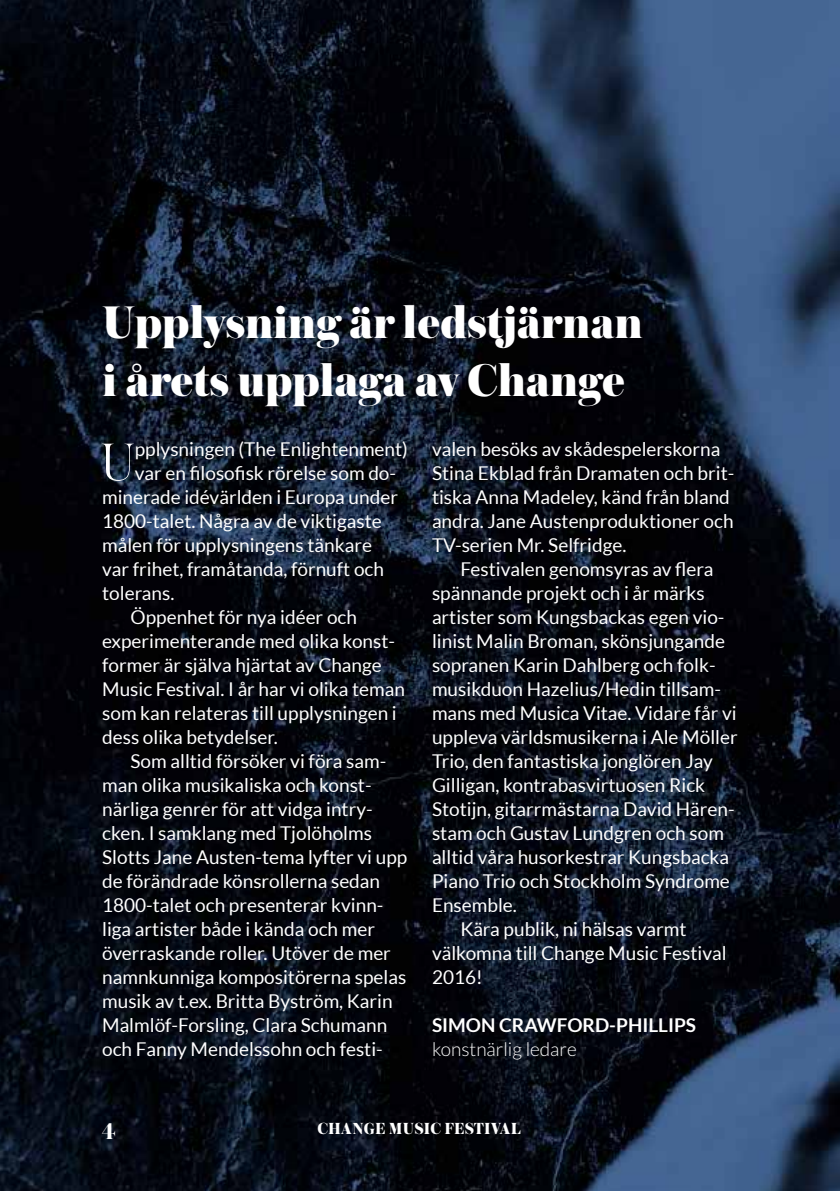
<style>
.page{position:relative;width:840px;height:1191px;background:#fff}
.page>*{position:absolute;margin:0;border:0;box-sizing:border-box;transform-origin:0 0}
.t1{font:300 55.6px "Austin";color:#fff}
.t2{font:900 48px/57.6px "Austin";letter-spacing:-.005em;color:#fff}
.t3{font:700 24px "Austin";color:#fff}
.t4{font:19px/24px "Lato";color:#fff}
.t5{font:700 19px "Lato";color:#fff}
.t6{font:300 19px "Lato";color:#fff}
.t7{font:800 16.8px "Austin";letter-spacing:.015em;color:#fff}
</style>
<div class="page">
<img style="left:0;top:0;width:839px;height:1191px">
<h2 class="t2" style="left:102px;top:292px;width:542px">Upplysning är ledstjärnan i årets upplaga av Change</h2>
<h1 class="t1" style="left:101px;top:425px;width:35px">U</h1>
<p class="t4" style="left:135px;top:437px;width:274px">pplysningen (The Enlightenment)</p>
<p class="t4" style="left:432px;top:437px;width:304px">valen besöks av skådespelerskorna Stina Ekblad från Dramaten och brit&shy;tiska Anna Madeley, känd från bland andra. Jane Austenproduktioner och TV-serien Mr. Selfridge.</p>
<p class="t4" style="left:460px;top:557px;width:254px">Festivalen genomsyras av flera</p>
<p class="t4" style="left:432px;top:581px;width:274px">spännande projekt och i år märks</p>
<p class="t4" style="left:432px;top:605px;width:294px">artister som Kungsbackas egen vio-</p>
<p class="t4" style="left:432px;top:629px;width:294px">linist Malin Broman, skönsjungande</p>
<p class="t4" style="left:432px;top:653px;width:285px">sopranen Karin Dahlberg och folk-</p>
<p class="t4" style="left:432px;top:677px;width:290px">musikduon Hazelius/Hedin tillsam-</p>
<p class="t4" style="left:432px;top:701px;width:306px">mans med Musica Vitae. Vidare får vi</p>
<p class="t4" style="left:432px;top:725px;width:307px">uppleva världsmusikerna i Ale Möller</p>
<p class="t4" style="left:432px;top:749px;width:282px">Trio, den fantastiska jonglören Jay</p>
<p class="t4" style="left:432px;top:773px;width:274px">Gilligan, kontrabasvirtuosen Rick</p>
<p class="t4" style="left:432px;top:797px;width:304px">Stotijn, gitarrmästarna David Hären-</p>
<p class="t4" style="left:432px;top:821px;width:293px">stam och Gustav Lundgren och som</p>
<p class="t4" style="left:432px;top:845px;width:298px">alltid våra husorkestrar Kungsbacka</p>
<p class="t4" style="left:432px;top:869px;width:299px">Piano Trio och Stockholm Syndrome</p>
<p class="t4" style="left:432px;top:893px;width:86px">Ensemble.</p>
<p class="t4" style="left:460px;top:917px;width:227px">Kära publik, ni hälsas varmt</p>
<p class="t4" style="left:432px;top:941px;width:296px">välkomna till Change Music Festival</p>
<p class="t4" style="left:432px;top:965px;width:52px">2016!</p>
<p class="t5" style="left:432px;top:1014px;width:265px">SIMON CRAWFORD-PHILLIPS</p>
<p class="t6" style="left:432px;top:1039px;width:146px">konstnärlig ledare</p>
<p class="t4" style="left:135px;top:461px;width:263px">var en filosofisk rörelse som do-</p>
<p class="t4" style="left:102px;top:485px;width:297px">minerade idévärlden i Europa under</p>
<p class="t4" style="left:102px;top:509px;width:281px">1800-talet. Några av de viktigaste</p>
<p class="t4" style="left:102px;top:533px;width:271px">målen för upplysningens tänkare</p>
<p class="t4" style="left:102px;top:557px;width:283px">var frihet, framåtanda, förnuft och</p>
<p class="t4" style="left:102px;top:581px;width:74px">tolerans.</p>
<p class="t4" style="left:130px;top:605px;width:228px">Öppenhet för nya idéer och</p>
<p class="t4" style="left:102px;top:629px;width:294px">experimenterande med olika konst-</p>
<p class="t4" style="left:102px;top:653px;width:281px">former är själva hjärtat av Change</p>
<p class="t4" style="left:102px;top:677px;width:304px">Music Festival. I år har vi olika teman</p>
<p class="t4" style="left:102px;top:701px;width:296px">som kan relateras till upplysningen i</p>
<p class="t4" style="left:102px;top:725px;width:177px">dess olika betydelser.</p>
<p class="t4" style="left:130px;top:749px;width:257px">Som alltid försöker vi föra sam-</p>
<p class="t4" style="left:102px;top:773px;width:271px">man olika musikaliska och konst-</p>
<p class="t4" style="left:102px;top:797px;width:272px">närliga genrer för att vidga intry-</p>
<p class="t4" style="left:102px;top:821px;width:271px">cken. I samklang med Tjolöholms</p>
<p class="t4" style="left:102px;top:845px;width:306px">Slotts Jane Austen-tema lyfter vi upp</p>
<p class="t4" style="left:102px;top:869px;width:279px">de förändrade könsrollerna sedan</p>
<p class="t4" style="left:102px;top:893px;width:283px">1800-talet och presenterar kvinn-</p>
<p class="t4" style="left:102px;top:917px;width:274px">liga artister både i kända och mer</p>
<p class="t4" style="left:102px;top:941px;width:290px">överraskande roller. Utöver de mer</p>
<p class="t4" style="left:102px;top:965px;width:305px">namnkunniga kompositörerna spelas</p>
<p class="t4" style="left:102px;top:989px;width:292px">musik av t.ex. Britta Byström, Karin</p>
<p class="t4" style="left:102px;top:1013px;width:286px">Malmlöf-Forsling, Clara Schumann</p>
<p class="t4" style="left:102px;top:1037px;width:282px">och Fanny Mendelssohn och festi-</p>
<p class="t3" style="left:102px;top:1114px;width:15px">4</p>
<p class="t7" style="left:317px;top:1116px;width:205px">CHANGE MUSIC FESTIVAL</p>
</div>
